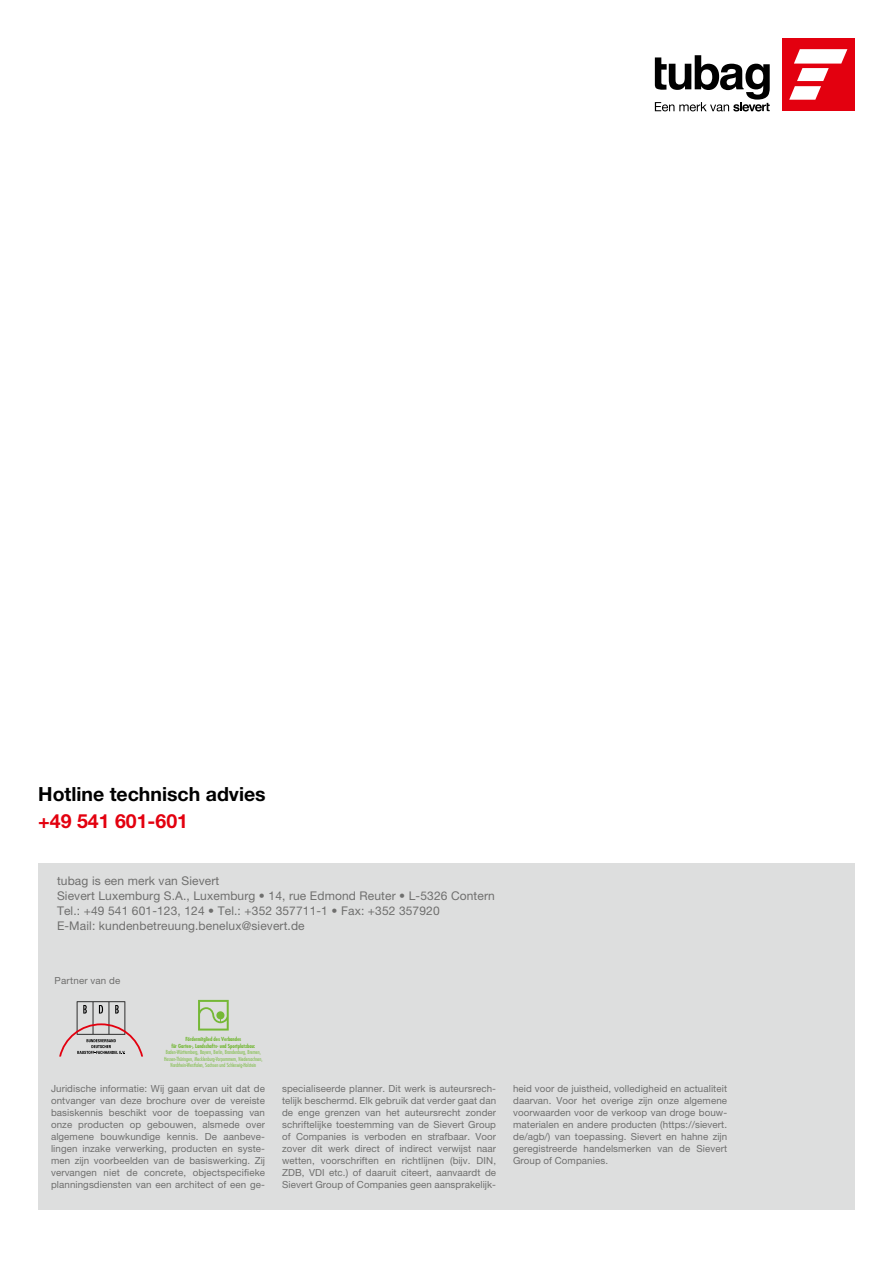
<style>
.page{position:relative;width:893px;height:1263px;background:#fff}
.page>*{position:absolute;margin:0;border:0;box-sizing:border-box;transform-origin:0 0}
.tub_Kapitel_13pt{font:700 19.5px "Helvetica Neue LT Pro";color:#000}
.tub_Headline1_13pt_R{font:700 19.5px "Helvetica Neue LT Pro";color:#e3000f}
.tub_Fließtext_9Pt{font:12px "Helvetica Neue LT Pro";letter-spacing:.01em;color:#6f6f6e}
.tub_BU_7_5Pt{font:9.75px/12px "Helvetica Neue LT Pro";letter-spacing:.01em;color:#6f6f6e;text-align:justify}
.t1{font:300 condensed 5.4px/6.4px "Futura";letter-spacing:.01em;color:#74b836;text-align:center}
.s1{font-weight:700}
</style>
<div class="page">
<div style="left:38px;top:863px;width:817px;height:346px;background:#dddede"></div>
<svg style="left:198px;top:1000px;width:31px;height:30px"></svg>
<svg style="left:59px;top:1001px;width:84px;height:55px"></svg>
<div style="left:782px;top:38px;width:73px;height:73px;background:#e3000f"></div>
<svg style="left:789px;top:49px;width:58px;height:51px"></svg>
<svg style="left:655px;top:55px;width:115px;height:56px"></svg>
<p class="tub_Kapitel_13pt" style="left:38px;top:781px;width:229px">Hotline technisch advies</p>
<p class="tub_Headline1_13pt_R" style="left:38px;top:808px;width:151px">+49 541 601-601</p>
<p class="tub_Fließtext_9Pt" style="left:57px;top:873px;width:164px">tubag is een merk van Sievert</p>
<p class="tub_Fließtext_9Pt" style="left:57px;top:888px;width:439px">Sievert Luxemburg S.A., Luxemburg • 14, rue Edmond Reuter • L-5326 Contern</p>
<p class="tub_Fließtext_9Pt" style="left:57px;top:903px;width:384px">Tel.: +49 541 601-123, 124 • Tel.: +352 357711-1 • Fax: +352 357920</p>
<p class="tub_Fließtext_9Pt" style="left:57px;top:918px;width:249px">E-Mail: kundenbetreuung.benelux@sievert.de</p>
<p class="tub_BU_7_5Pt" style="left:55px;top:974px;width:67px">Partner van de</p>
<p class="t1" style="left:164px;top:1036px;width:100px"><span class="s1">Fördermitglied des Verbandes<br>für Garten-, Landschafts- und Sportplatzbau:<br></span>Baden-Württemberg, Bayern, Berlin, Brandenburg, Bremen, Hessen-Thüringen, Mecklenburg-Vorpommern, Niedersachsen, Nordrhein-Westfalen, Sachsen und Schleswig-Holstein</p>
<p class="tub_BU_7_5Pt" style="left:51px;top:1082px;width:216px">Juridische informatie: Wij gaan ervan uit dat de ontvanger van deze brochure over de vereiste basiskennis beschikt voor de toepassing van onze producten op gebouwen, alsmede over algemene bouwkundige kennis. De aanbeve&shy;lingen inzake verwerking, producten en syste&shy;men zijn voorbeelden van de basiswerking. Zij vervangen niet de concrete, objectspecifieke planningsdiensten van een architect of een ge-</p>
<p class="tub_BU_7_5Pt" style="left:282px;top:1082px;width:216px">specialiseerde planner. Dit werk is auteursrech&shy;telijk beschermd. Elk gebruik dat verder gaat dan de enge grenzen van het auteursrecht zonder schriftelijke toestemming van de Sievert Group of Companies is verboden en strafbaar. Voor zover dit werk direct of indirect verwijst naar wetten, voorschriften en richtlijnen (bijv. DIN, ZDB, VDI etc.) of daaruit citeert, aanvaardt de Sievert Group of Companies geen aansprakelijk-</p>
<p class="tub_BU_7_5Pt" style="left:513px;top:1082px;width:216px">heid voor de juistheid, volledigheid en actualiteit daarvan. Voor het overige zijn onze algemene voorwaarden voor de verkoop van droge bouw&shy;materialen en andere producten (https://sievert. de/agb/) van toepassing. Sievert en hahne zijn geregistreerde handelsmerken van de Sievert Group of Companies.</p>
</div>
